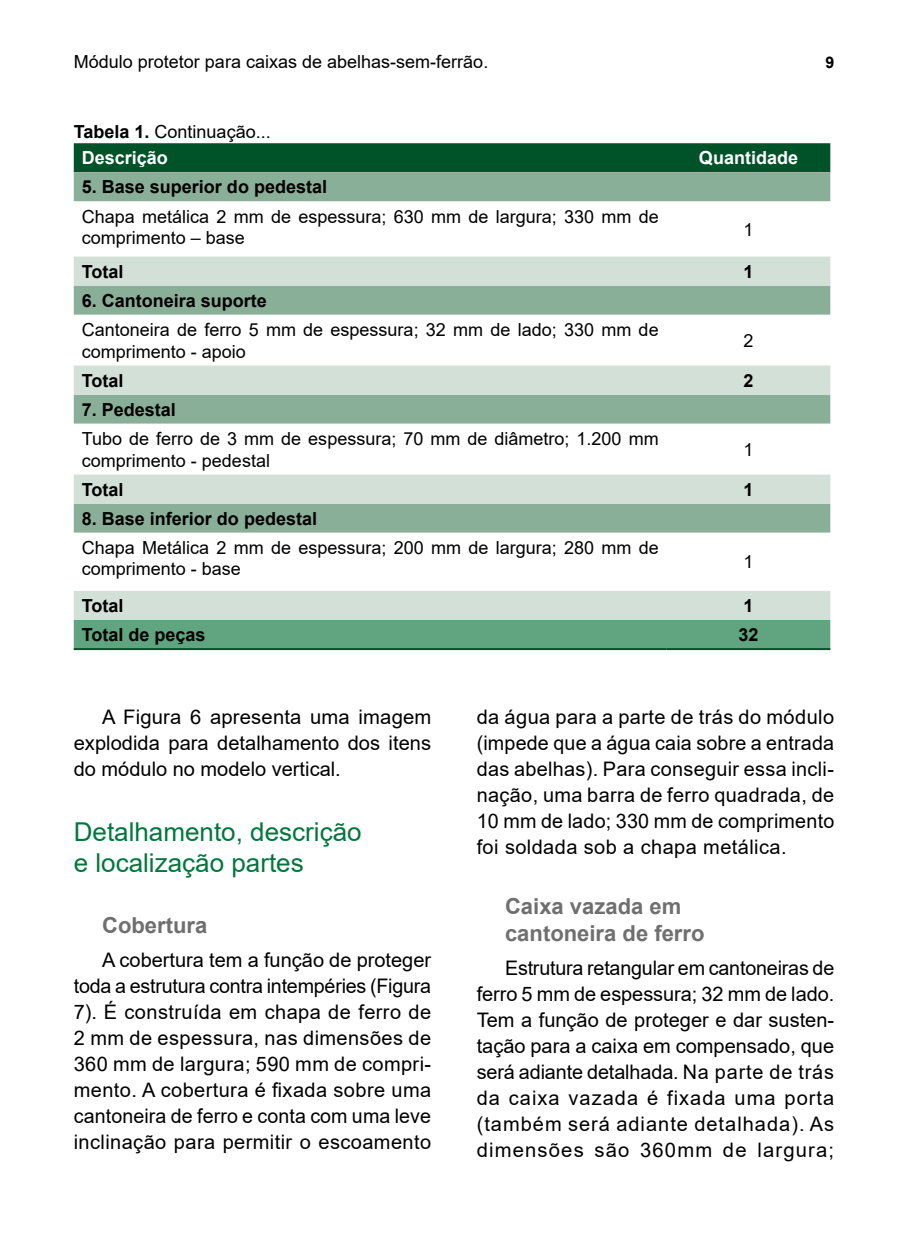
<style>
.page{position:relative;width:908px;height:1248px;background:#fff}
.page>*{position:absolute;margin:0;border:0;box-sizing:border-box;transform-origin:0 0}
.TITULO_2{font:26px/31.2px "Arial";color:#00773d}
.TITULO_3{font:700 22px/26.4px "Arial";color:#706f6f}
.MIOLO{font:20px/26px "Arial";letter-spacing:.02em;color:#000;text-align:justify}
.TABELA_MIOLO{font:18px/21.6px "Arial";color:#000}
.TABELA_MIOLO-2{font:700 18px "Arial";color:#000}
.TABELA_TITULO{font:18px "Arial";color:#000}
.TABELA_CABECA{font:700 18px "Arial";color:#fff}
.t1{font:700 16px "Arial";color:#000}
.s1{font-weight:700}
</style>
<div class="page">
<div style="left:74px;top:143px;width:755px;height:29px;background:#005329"></div>
<div style="left:74px;top:172px;width:755px;height:29px;background:#8aaf98"></div>
<svg style="left:74px;top:256px;width:755px;height:364px"></svg>
<div style="left:74px;top:620px;width:755px;height:28px;background:#60a57f"></div>
<hr style="left:74px;top:648px;width:592px;height:2px;background:#005329">
<hr style="left:666px;top:648px;width:163px;height:2px;background:#005329">
<p class="TABELA_MIOLO" style="left:74px;top:51px;width:416px">Módulo protetor para caixas de abelhas-sem-ferrão.</p>
<p class="t1" style="left:825px;top:51px;width:10px">9</p>
<p class="TABELA_TITULO" style="left:74px;top:119px;width:198px"><span class="s1">Tabela 1.</span> Continuação...</p>
<p class="TABELA_CABECA" style="left:82px;top:145px;width:88px">Descrição</p>
<p class="TABELA_CABECA" style="left:698px;top:145px;width:101px">Quantidade</p>
<p class="TABELA_MIOLO-2" style="left:82px;top:174px;width:247px">5. Base superior do pedestal</p>
<p class="TABELA_MIOLO" style="left:82px;top:205px;width:578px">Chapa metálica 2 mm de espessura; 630 mm de largura; 330 mm de comprimento – base</p>
<p class="TABELA_MIOLO" style="left:743px;top:218px;width:12px">1</p>
<p class="TABELA_MIOLO-2" style="left:82px;top:258px;width:43px">Total</p>
<p class="TABELA_MIOLO-2" style="left:743px;top:258px;width:12px">1</p>
<p class="TABELA_MIOLO-2" style="left:82px;top:288px;width:187px">6. Cantoneira suporte</p>
<p class="TABELA_MIOLO" style="left:82px;top:318px;width:578px">Cantoneira de ferro 5 mm de espessura; 32 mm de lado; 330 mm de comprimento - apoio</p>
<p class="TABELA_MIOLO" style="left:743px;top:329px;width:12px">2</p>
<p class="TABELA_MIOLO-2" style="left:82px;top:367px;width:43px">Total</p>
<p class="TABELA_MIOLO-2" style="left:743px;top:367px;width:12px">2</p>
<p class="TABELA_MIOLO-2" style="left:82px;top:397px;width:96px">7. Pedestal</p>
<p class="TABELA_MIOLO" style="left:82px;top:427px;width:578px">Tubo de ferro de 3 mm de espessura; 70 mm de diâmetro; 1.200 mm comprimento - pedestal</p>
<p class="TABELA_MIOLO" style="left:743px;top:438px;width:12px">1</p>
<p class="TABELA_MIOLO-2" style="left:82px;top:476px;width:43px">Total</p>
<p class="TABELA_MIOLO-2" style="left:743px;top:476px;width:12px">1</p>
<p class="TABELA_MIOLO-2" style="left:82px;top:505px;width:237px">8. Base inferior do pedestal</p>
<p class="TABELA_MIOLO" style="left:82px;top:536px;width:578px">Chapa Metálica 2 mm de espessura; 200 mm de largura; 280 mm de comprimento - base</p>
<p class="TABELA_MIOLO" style="left:743px;top:551px;width:12px">1</p>
<p class="TABELA_MIOLO-2" style="left:82px;top:593px;width:43px">Total</p>
<p class="TABELA_MIOLO-2" style="left:743px;top:593px;width:12px">1</p>
<p class="TABELA_MIOLO-2" style="left:82px;top:622px;width:125px">Total de peças</p>
<p class="TABELA_MIOLO-2" style="left:738px;top:622px;width:22px">32</p>
<p class="MIOLO" style="left:74px;top:703px;width:359px;text-indent:28px">A Figura 6 apresenta uma imagem explodida para detalhamento dos itens do módulo no modelo vertical.</p>
<p class="TITULO_2" style="left:74px;top:816px;width:289px">Detalhamento, descrição e localização partes</p>
<p class="TITULO_3" style="left:102px;top:911px;width:107px">Cobertura</p>
<p class="MIOLO" style="left:74px;top:946px;width:359px;text-indent:28px">A cobertura tem a função de proteger toda a estrutura contra intempéries (Figura 7). É construída em chapa de ferro de 2 mm de espessura, nas dimensões de 360 mm de largura; 590 mm de compri&shy;mento. A cobertura é fixada sobre uma cantoneira de ferro e conta com uma leve inclinação para permitir o escoamento</p>
<p class="MIOLO" style="left:476px;top:703px;width:359px">da água para a parte de trás do módulo (impede que a água caia sobre a entrada das abelhas). Para conseguir essa incli&shy;nação, uma barra de ferro quadrada, de 10 mm de lado; 330 mm de comprimento foi soldada sob a chapa metálica.</p>
<p class="TITULO_3" style="left:505px;top:893px;width:201px">Caixa vazada em cantoneira de ferro</p>
<p class="MIOLO" style="left:476px;top:954px;width:359px;text-indent:28px">Estrutura retangular em cantoneiras de ferro 5 mm de espessura; 32 mm de lado.<br>Tem a função de proteger e dar susten&shy;tação para a caixa em compensado, que será adiante detalhada. Na parte de trás da caixa vazada é fixada uma porta (também será adiante detalhada). As dimensões são 360mm de largura;</p>
</div>
